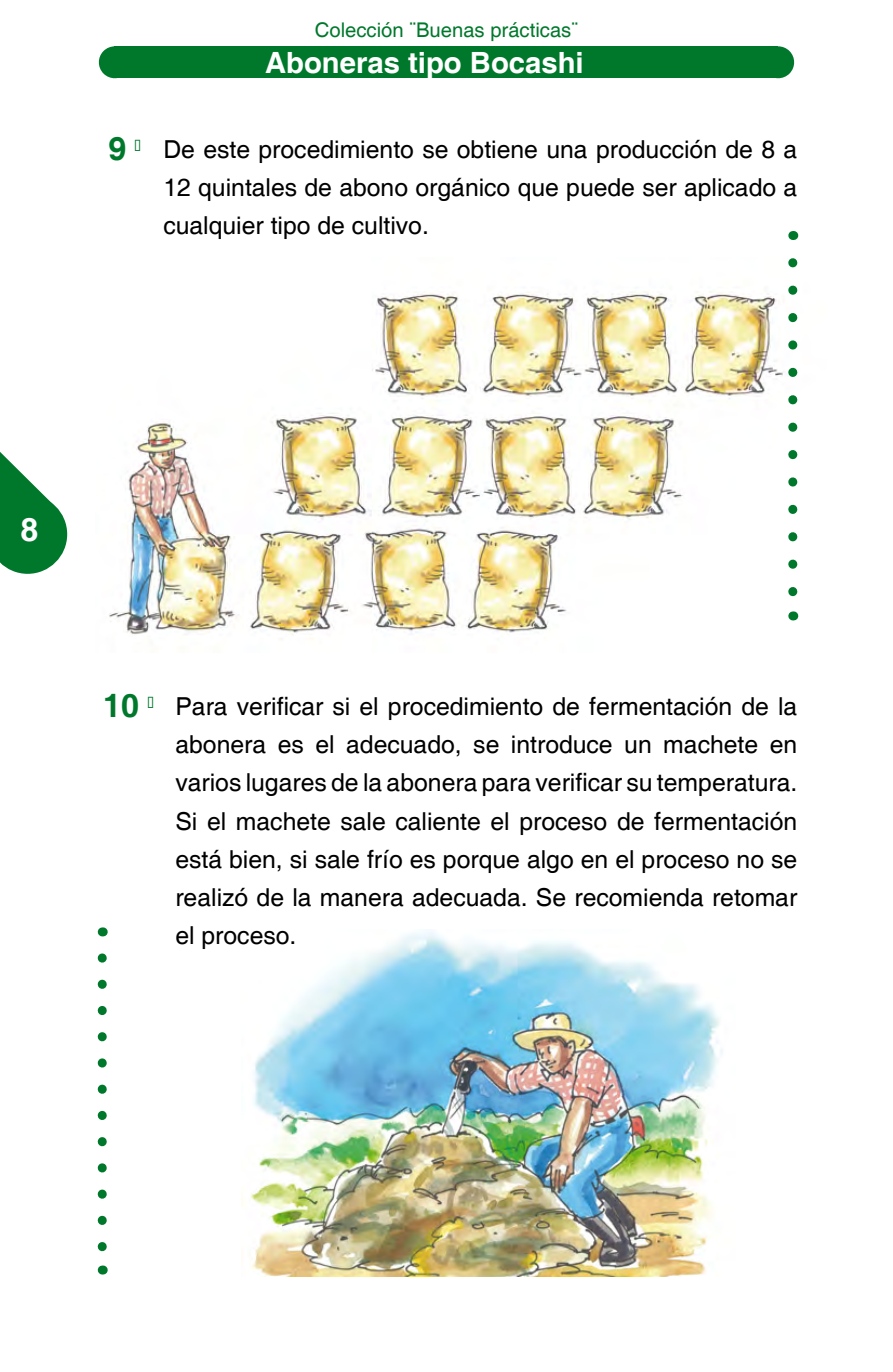
<style>
.page{position:relative;width:893px;height:1372px;background:#fff}
.page>*{position:absolute;margin:0;border:0;box-sizing:border-box;transform-origin:0 0}
.t1{font:700 32.18px "Helvetica";color:#fff}
.t2{font:700 29.25px "Helvetica";color:#fff}
.t3{font:24.75px/38.2px "Helvetica";color:#000;text-align:justify}
.t4{font:20.25px "Helvetica";color:#00782c}
.s1{font-weight:700;font-size:32.18px;color:#00782c}
</style>
<div class="page">
<svg style="left:98px;top:46px;width:19px;height:33px"></svg>
<svg style="left:776px;top:46px;width:19px;height:33px"></svg>
<div style="left:115px;top:46px;width:663px;height:32px;background:#00782c"></div>
<img style="left:242px;top:929px;width:480px;height:347px">
<svg style="left:98px;top:957px;width:9px;height:295px"></svg>
<svg style="left:0;top:452px;width:67px;height:122px"></svg>
<img style="left:109px;top:258px;width:690px;height:382px">
<svg style="left:788px;top:263px;width:9px;height:339px"></svg>
<p class="t4" style="left:315px;top:18px;width:265px">Colección ¨Buenas prácticas¨</p>
<p class="t2" style="left:265px;top:44px;width:320px">Aboneras tipo Bocashi</p>
<p class="t3" style="left:163px;top:131px;width:635px;text-indent:-55px"><span class="s1">9</span> <sup>█</sup> De este procedimiento se obtiene una producción de 8 a 12 quintales de abono orgánico que puede ser aplicado a cualquier tipo de cultivo.</p>
<h1 class="t1" style="left:20px;top:509px;width:19px">8</h1>
<p class="t3" style="left:175px;top:687px;width:623px;text-indent:-72px"><span class="s1">10</span> <sup>█</sup> Para verificar si el procedimiento de fermentación de la abonera es el adecuado, se introduce un machete en varios lugares de la abonera para verificar su temperatura.<br>Si el machete sale caliente el proceso de fermentación está bien, si sale frío es porque algo en el proceso no se realizó de la manera adecuada. Se recomienda retomar el proceso.</p>
</div>
